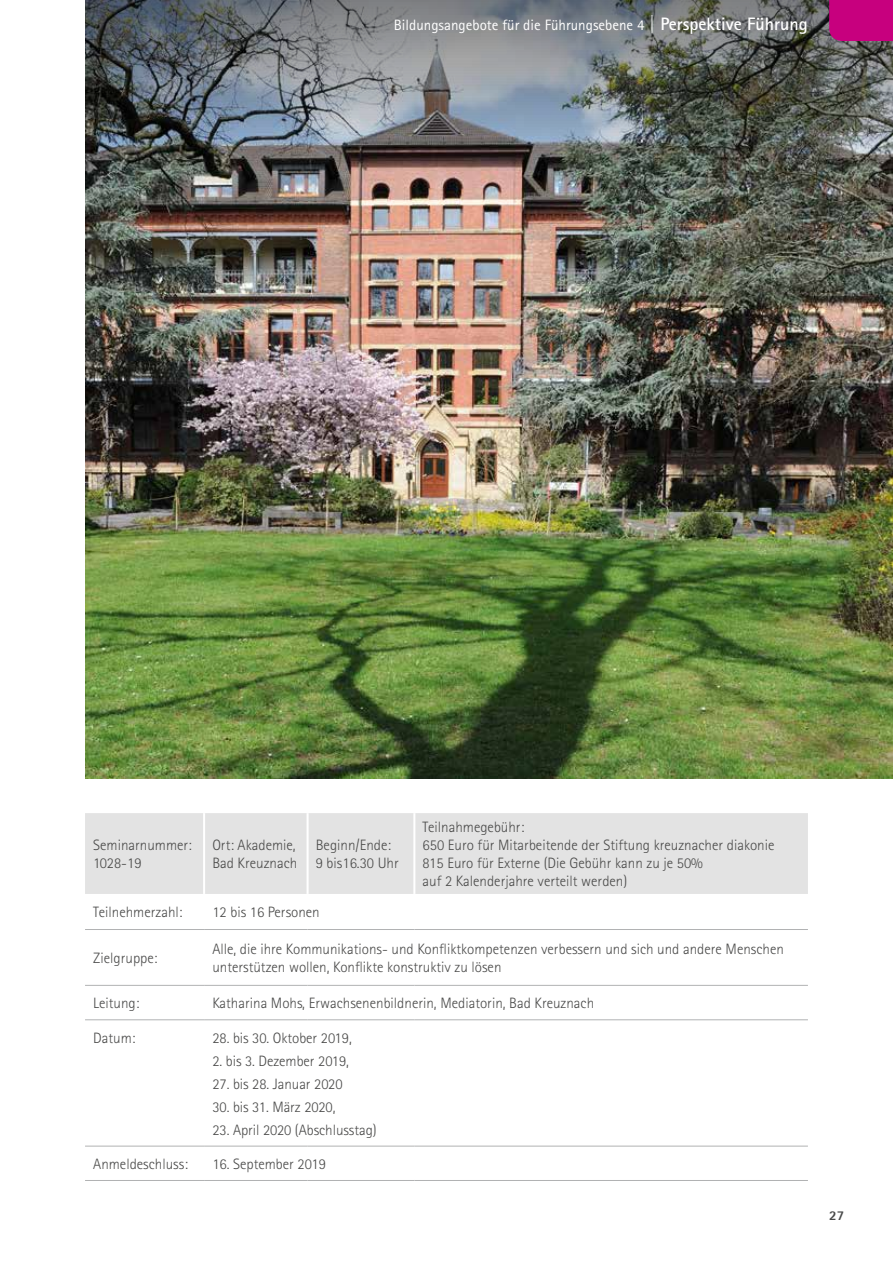
<style>
.page{position:relative;width:893px;height:1263px;background:#fff}
.page>*{position:absolute;margin:0;border:0;box-sizing:border-box;transform-origin:0 0}
.t1{font:300 15px/18px "Rotis Sans Serif Pro";color:#494948}
.t2{font:15px "Rotis Sans Serif Pro";color:#fff}
.t3{font:800 13.5px "Rotis Sans Serif Pro";color:#474848}
.s1{font-size:18px}
.s2{font-weight:700;font-size:18px}
</style>
<div class="page">
<img style="left:85px;top:0;width:808px;height:778px">
<div style="left:829px;top:0;width:64px;height:41px;background:#c7007e"></div>
<div style="left:85px;top:813px;width:723px;height:81px;background:#e3e3e3"></div>
<hr style="left:203px;top:813px;width:2px;height:81px;background:#fff">
<hr style="left:307px;top:813px;width:2px;height:81px;background:#fff">
<hr style="left:413px;top:813px;width:2px;height:81px;background:#fff">
<hr style="left:85px;top:929px;width:119px;height:1px;background:#b1b2b3">
<hr style="left:85px;top:985px;width:119px;height:1px;background:#b1b2b3">
<hr style="left:204px;top:929px;width:104px;height:1px;background:#b1b2b3">
<hr style="left:308px;top:929px;width:106px;height:1px;background:#b1b2b3">
<hr style="left:414px;top:929px;width:394px;height:1px;background:#b1b2b3">
<hr style="left:204px;top:985px;width:104px;height:1px;background:#b1b2b3">
<hr style="left:308px;top:985px;width:106px;height:1px;background:#b1b2b3">
<hr style="left:414px;top:985px;width:394px;height:1px;background:#b1b2b3">
<hr style="left:85px;top:1019px;width:119px;height:1px;background:#b1b2b3">
<hr style="left:204px;top:1019px;width:104px;height:1px;background:#b1b2b3">
<hr style="left:308px;top:1019px;width:106px;height:1px;background:#b1b2b3">
<hr style="left:414px;top:1019px;width:394px;height:1px;background:#b1b2b3">
<hr style="left:85px;top:1146px;width:119px;height:1px;background:#b1b2b3">
<hr style="left:85px;top:1180px;width:119px;height:1px;background:#b1b2b3">
<hr style="left:204px;top:1146px;width:104px;height:1px;background:#b1b2b3">
<hr style="left:308px;top:1146px;width:106px;height:1px;background:#b1b2b3">
<hr style="left:414px;top:1146px;width:394px;height:1px;background:#b1b2b3">
<hr style="left:204px;top:1180px;width:104px;height:1px;background:#b1b2b3">
<hr style="left:308px;top:1180px;width:106px;height:1px;background:#b1b2b3">
<hr style="left:414px;top:1180px;width:394px;height:1px;background:#b1b2b3">
<p class="t2" style="left:394px;top:16px;width:416px">Bildungsangebote für die Führungsebene 4 <span class="s1">|</span> <span class="s2">Perspektive Führung</span></p>
<p class="t1" style="left:93px;top:836px;width:100px">Seminarnummer:<br>1028-19</p>
<p class="t1" style="left:212px;top:836px;width:86px">Ort: Akademie,<br>Bad Kreuznach</p>
<p class="t1" style="left:316px;top:836px;width:85px">Beginn/Ende:<br>9 bis16.30 Uhr</p>
<p class="t1" style="left:423px;top:818px;width:353px">Teilnahmegebühr:<br>650 Euro für Mitarbeitende der Stiftung kreuznacher diakonie 815 Euro für Externe (Die Gebühr kann zu je 50%<br>auf 2 Kalenderjahre verteilt werden)</p>
<p class="t1" style="left:93px;top:903px;width:91px">Teilnehmerzahl:</p>
<p class="t1" style="left:212px;top:903px;width:109px">12 bis 16 Personen</p>
<p class="t1" style="left:93px;top:949px;width:66px">Zielgruppe:</p>
<p class="t1" style="left:212px;top:940px;width:573px">Alle, die ihre Kommunikations- und Konfliktkompetenzen verbessern und sich und andere Menschen unterstützen wollen, Konflikte konstruktiv zu lösen</p>
<p class="t1" style="left:93px;top:994px;width:48px">Leitung:</p>
<p class="t1" style="left:212px;top:994px;width:383px">Katharina Mohs, Erwachsenenbildnerin, Mediatorin, Bad Kreuznach</p>
<p class="t1" style="left:93px;top:1029px;width:44px">Datum:</p>
<p class="t1" style="left:212px;top:1029px;width:141px">28. bis 30. Oktober 2019,</p>
<p class="t1" style="left:212px;top:1052px;width:138px">2. bis 3. Dezember 2019,</p>
<p class="t1" style="left:212px;top:1075px;width:132px">27. bis 28. Januar 2020</p>
<p class="t1" style="left:212px;top:1098px;width:125px">30. bis 31. März 2020,</p>
<p class="t1" style="left:212px;top:1121px;width:166px">23. April 2020 (Abschlusstag)</p>
<p class="t1" style="left:93px;top:1155px;width:96px">Anmeldeschluss:</p>
<p class="t1" style="left:212px;top:1155px;width:115px">16. September 2019</p>
<p class="t3" style="left:829px;top:1207px;width:17px">27</p>
</div>
